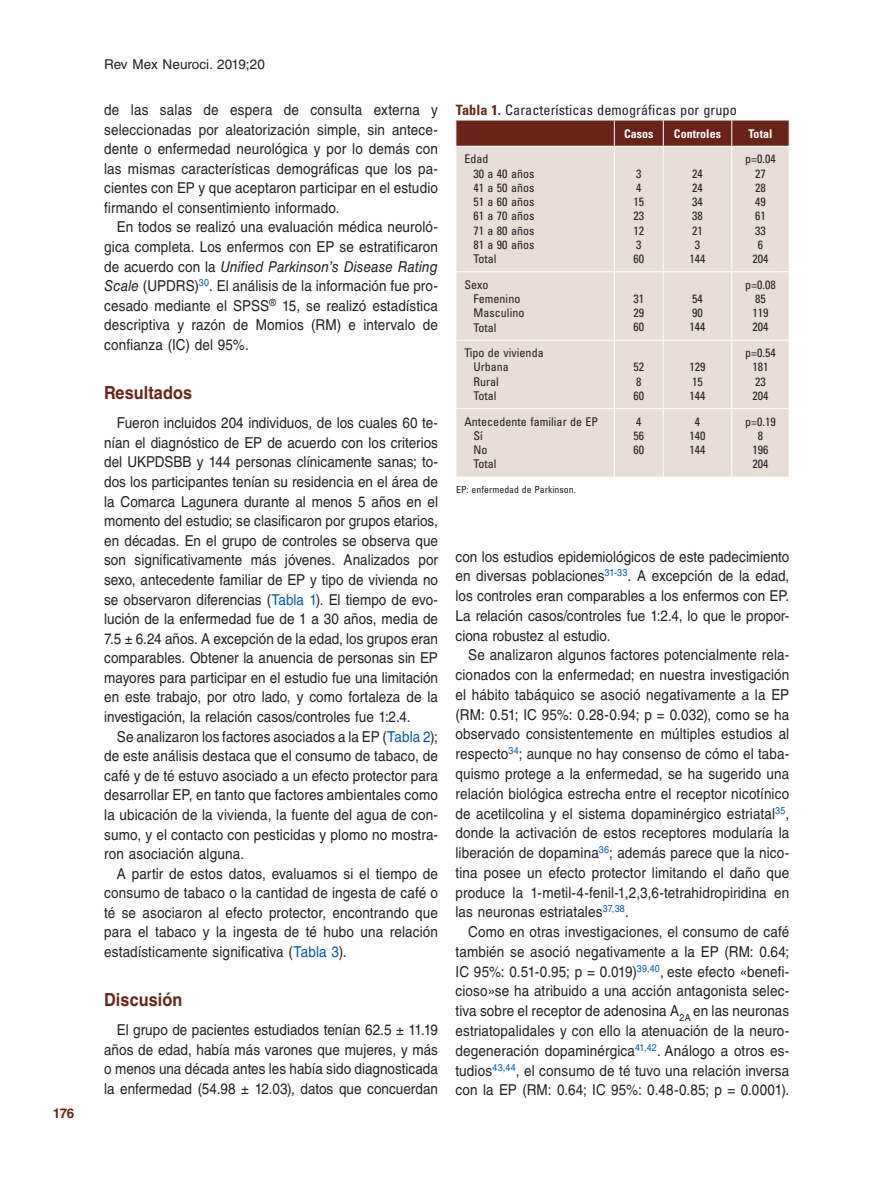
<style>
.page{position:relative;width:893px;height:1191px;background:#fff}
.page>*{position:absolute;margin:0;border:0;box-sizing:border-box;transform-origin:0 0}
.t1{font:700 18px "Helvetica LT Std";letter-spacing:.005em;color:#6a2317;scale:.9 1}
.t2{font:15px/19.5px "Helvetica LT Std";letter-spacing:.01em;color:#231f20;text-align:justify;scale:.9 1}
.t3{font:condensed 14.25px "Univers LT Std";letter-spacing:.005em;color:#231f20}
.t4{font:13.5px "Helvetica LT Std";letter-spacing:.005em;color:#231f20}
.t5{font:700 13.5px "Helvetica LT Std";color:#6a2317}
.t6{font:condensed 12px/14.2px "Univers LT Std";letter-spacing:.005em;color:#231f20}
.t7{font:700 condensed 12px "Univers LT Std";letter-spacing:.005em;color:#fff}
.t8{font:condensed 9.75px "Univers LT Std";letter-spacing:.005em;color:#231f20}
.s1{font-style:italic}
.s2{color:#0157a8}
.s3{font-weight:700;color:#6a2317}
</style>
<div class="page">
<div style="left:456px;top:147px;width:333px;height:330px;background:#e9ddd8"></div>
<hr style="left:614px;top:147px;width:1px;height:124px;background:#fff">
<hr style="left:663px;top:147px;width:1px;height:124px;background:#fff">
<hr style="left:731px;top:147px;width:1px;height:124px;background:#fff">
<hr style="left:456px;top:271px;width:158px;height:1px;background:#fff">
<hr style="left:614px;top:271px;width:49px;height:1px;background:#fff">
<hr style="left:614px;top:272px;width:1px;height:68px;background:#fff">
<hr style="left:663px;top:271px;width:69px;height:1px;background:#fff">
<hr style="left:663px;top:272px;width:1px;height:68px;background:#fff">
<hr style="left:732px;top:271px;width:50px;height:1px;background:#fff">
<hr style="left:731px;top:272px;width:1px;height:68px;background:#fff">
<svg style="left:455px;top:120px;width:335px;height:27px;background:#753429"></svg>
<hr style="left:456px;top:340px;width:158px;height:1px;background:#fff">
<hr style="left:614px;top:340px;width:49px;height:1px;background:#fff">
<hr style="left:614px;top:340px;width:1px;height:68px;background:#fff">
<hr style="left:663px;top:340px;width:69px;height:1px;background:#fff">
<hr style="left:663px;top:340px;width:1px;height:68px;background:#fff">
<hr style="left:732px;top:340px;width:50px;height:1px;background:#fff">
<hr style="left:731px;top:340px;width:1px;height:68px;background:#fff">
<hr style="left:614px;top:409px;width:1px;height:68px;background:#fff">
<hr style="left:663px;top:409px;width:1px;height:68px;background:#fff">
<hr style="left:731px;top:409px;width:1px;height:68px;background:#fff">
<hr style="left:455px;top:408px;width:159px;height:1px;background:#fff">
<hr style="left:614px;top:408px;width:49px;height:1px;background:#fff">
<hr style="left:663px;top:408px;width:69px;height:1px;background:#fff">
<hr style="left:732px;top:408px;width:50px;height:1px;background:#fff">
<p class="t5" style="left:53px;top:1104px;width:23px">176</p>
<p class="t4" style="left:104px;top:57px;width:162px">Rev Mex Neuroci. 2019;20</p>
<p class="t2" style="left:104px;top:100px;width:372px">de las salas de espera de consulta externa y seleccionadas por aleatorización simple, sin antece&shy;dente o enfermedad neurológica y por lo demás con las mismas características demográficas que los pa&shy;cientes con EP y que aceptaron participar en el estudio firmando el consentimiento informado.</p>
<p class="t2" style="left:104px;top:217px;width:372px;text-indent:13px">En todos se realizó una evaluación médica neuroló&shy;gica completa. Los enfermos con EP se estratificaron de acuerdo con la <span class="s1">Unified Parkinson’s Disease Rating Scale</span> (UPDRS)<sup>30</sup>. El análisis de la información fue pro&shy;cesado mediante el SPSS<sup>®</sup> 15, se realizó estadística descriptiva y razón de Momios (RM) e intervalo de confianza (IC) del 95%.</p>
<p class="t1" style="left:104px;top:381px;width:99px">Resultados</p>
<p class="t2" style="left:104px;top:413px;width:372px;text-indent:13px">Fueron incluidos 204 individuos, de los cuales 60 te&shy;nían el diagnóstico de EP de acuerdo con los criterios del UKPDSBB y 144 personas clínicamente sanas; to&shy;dos los participantes tenían su residencia en el área de la Comarca Lagunera durante al menos 5 años en el momento del estudio; se clasificaron por grupos etarios, en décadas. En el grupo de controles se observa que son significativamente más jóvenes. Analizados por sexo, antecedente familiar de EP y tipo de vivienda no se observaron diferencias (<span class="s2">Tabla 1</span>). El tiempo de evo&shy;lución de la enfermedad fue de 1 a 30 años, media de 7.5 ± 6.24 años. A excepción de la edad, los grupos eran comparables. Obtener la anuencia de personas sin EP mayores para participar en el estudio fue una limitación en este trabajo, por otro lado, y como fortaleza de la investigación, la relación casos/controles fue 1:2.4.</p>
<p class="t2" style="left:104px;top:726px;width:372px;text-indent:13px">Se analizaron los factores asociados a la EP (<span class="s2">Tabla 2</span>); de este análisis destaca que el consumo de tabaco, de café y de té estuvo asociado a un efecto protector para desarrollar EP, en tanto que factores ambientales como la ubicación de la vivienda, la fuente del agua de con&shy;sumo, y el contacto con pesticidas y plomo no mostra&shy;ron asociación alguna.</p>
<p class="t2" style="left:104px;top:863px;width:372px;text-indent:13px">A partir de estos datos, evaluamos si el tiempo de consumo de tabaco o la cantidad de ingesta de café o té se asociaron al efecto protector, encontrando que para el tabaco y la ingesta de té hubo una relación estadísticamente significativa (<span class="s2">Tabla 3</span>).</p>
<p class="t1" style="left:104px;top:988px;width:88px">Discusión</p>
<p class="t2" style="left:104px;top:1020px;width:372px;text-indent:13px">El grupo de pacientes estudiados tenían 62.5 ± 11.19 años de edad, había más varones que mujeres, y más o menos una década antes les había sido diagnosticada la enfermedad (54.98 ± 12.03), datos que concuerdan</p>
<p class="t3" style="left:456px;top:100px;width:283px"><span class="s3">Tabla 1.</span> Características demográficas por grupo</p>
<p class="t7" style="left:624px;top:126px;width:31px">Casos</p>
<p class="t7" style="left:674px;top:126px;width:49px">Controles</p>
<p class="t7" style="left:748px;top:126px;width:25px">Total</p>
<p class="t6" style="left:473px;top:152px;width:63px;text-indent:-9px">Edad<br>30 a 40 años<br>41 a 50 años<br>51 a 60 años<br>61 a 70 años<br>71 a 80 años<br>81 a 90 años<br>Total</p>
<p class="t6" style="left:745px;top:152px;width:32px;text-align:center">p=0.04<br>27<br>28<br>49<br>61<br>33<br>6<br>204</p>
<p class="t6" style="left:633px;top:166px;width:12px">3<br>4<br>15<br>23<br>12<br>3<br>60</p>
<p class="t6" style="left:689px;top:166px;width:18px;text-align:center">24<br>24<br>34<br>38<br>21<br>3<br>144</p>
<p class="t6" style="left:473px;top:277px;width:53px;text-indent:-9px">Sexo<br>Femenino<br>Masculino<br>Total</p>
<p class="t6" style="left:473px;top:345px;width:72px;text-indent:-9px">Tipo de vivienda<br>Urbana<br>Rural<br>Total</p>
<p class="t6" style="left:633px;top:291px;width:12px;text-align:justify">31<br>29<br>60</p>
<p class="t6" style="left:689px;top:291px;width:18px">54<br>90<br>144</p>
<p class="t6" style="left:633px;top:360px;width:12px">52<br>8<br>60</p>
<p class="t6" style="left:689px;top:360px;width:18px">129<br>15<br>144</p>
<p class="t6" style="left:745px;top:277px;width:32px;text-align:center">p=0.08<br>85<br>119<br>204</p>
<p class="t6" style="left:745px;top:345px;width:32px;text-align:center">p=0.54<br>181<br>23<br>204</p>
<p class="t6" style="left:473px;top:414px;width:126px;text-indent:-9px">Antecedente familiar de EP<br>Sí<br>No<br>Total</p>
<p class="t6" style="left:633px;top:414px;width:12px">4<br>56<br>60</p>
<p class="t6" style="left:689px;top:414px;width:18px;text-align:center">4<br>140<br>144</p>
<p class="t6" style="left:745px;top:414px;width:32px;text-align:center">p=0.19<br>8<br>196<br>204</p>
<p class="t8" style="left:456px;top:483px;width:121px">EP: enfermedad de Parkinson.</p>
<p class="t2" style="left:455px;top:546px;width:372px">con los estudios epidemiológicos de este padecimiento en diversas poblaciones<sup>31-33</sup>. A excepción de la edad, los controles eran comparables a los enfermos con EP.<br>La relación casos/controles fue 1:2.4, lo que le propor&shy;ciona robustez al estudio.</p>
<p class="t2" style="left:455px;top:645px;width:372px;text-indent:13px">Se analizaron algunos factores potencialmente rela&shy;cionados con la enfermedad; en nuestra investigación el hábito tabáquico se asoció negativamente a la EP (RM: 0.51; IC 95%: 0.28-0.94; p = 0.032), como se ha observado consistentemente en múltiples estudios al respecto<sup>34</sup>; aunque no hay consenso de cómo el taba&shy;quismo protege a la enfermedad, se ha sugerido una relación biológica estrecha entre el receptor nicotínico de acetilcolina y el sistema dopaminérgico estriatal<sup>35</sup>, donde la activación de estos receptores modularía la liberación de dopamina<sup>36</sup>; además parece que la nico&shy;tina posee un efecto protector limitando el daño que produce la 1-metil-4-fenil-1,2,3,6-tetrahidropiridina en las neuronas estriatales<sup>37,38</sup>.</p>
<p class="t2" style="left:455px;top:922px;width:372px;text-indent:13px">Como en otras investigaciones, el consumo de café también se asoció negativamente a la EP (RM: 0.64; IC 95%: 0.51-0.95; p = 0.019)<sup>39,40</sup>, este efecto «benefi&shy;cioso»se ha atribuido a una acción antagonista selec&shy;tiva sobre el receptor de adenosina A<sub>2A</sub> en las neuronas estriatopalidales y con ello la atenuación de la neuro&shy;degeneración dopaminérgica<sup>41,42</sup>. Análogo a otros es&shy;tudios<sup>43,44</sup>, el consumo de té tuvo una relación inversa con la EP (RM: 0.64; IC 95%: 0.48-0.85; p = 0.0001).</p>
</div>
